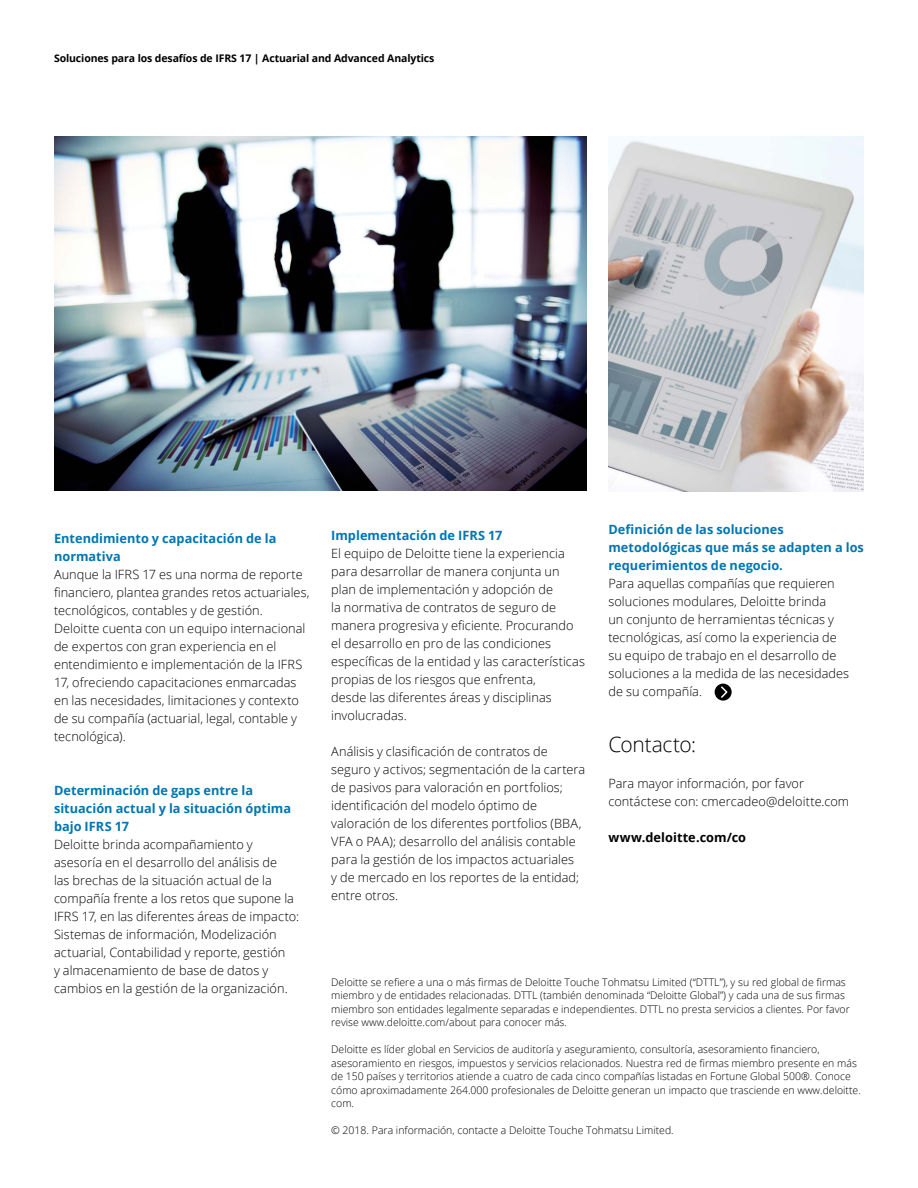
<style>
.page{position:relative;width:918px;height:1188px;background:#fff}
.page>*{position:absolute;margin:0;border:0;box-sizing:border-box;transform-origin:0 0}
.t1{font:300 21px "Open Sans";letter-spacing:-.015em;color:#000}
.t2{font:300 12.75px/18px "Open Sans";letter-spacing:.005em;color:#000}
.t3{font:700 12.75px/18px "Open Sans";color:#0076b3}
.t4{font:700 12.75px "Open Sans";letter-spacing:.005em;color:#000}
.t5{font:300 10.5px/13.5px "Open Sans";color:#000}
.t6{font:700 10.5px "Open Sans";letter-spacing:-.01em;color:#000}
</style>
<div class="page">
<img style="left:608px;top:137px;width:256px;height:355px">
<div style="left:715px;top:684px;width:17px;height:17px;background:#000;border-radius:50%"></div>
<svg style="left:721px;top:685px;width:8px;height:14px"></svg>
<img style="left:54px;top:137px;width:533px;height:354px">
<p class="t6" style="left:54px;top:51px;width:382px">Soluciones para los desafíos de IFRS 17 | Actuarial and Advanced Analytics</p>
<p class="t3" style="left:54px;top:529px;width:224px">Entendimiento y capacitación de la normativa</p>
<p class="t2" style="left:54px;top:565px;width:257px">Aunque la IFRS 17 es una norma de reporte financiero, plantea grandes retos actuariales, tecnológicos, contables y de gestión.<br>Deloitte cuenta con un equipo internacional de expertos con gran experiencia en el entendimiento e implementación de la IFRS 17, ofreciendo capacitaciones enmarcadas en las necesidades, limitaciones y contexto de su compañía (actuarial, legal, contable y tecnológica).</p>
<p class="t3" style="left:54px;top:781px;width:239px">Determinación de gaps entre la situación actual y la situación óptima bajo IFRS 17</p>
<p class="t2" style="left:54px;top:835px;width:247px">Deloitte brinda acompañamiento y asesoría en el desarrollo del análisis de<br>las brechas de la situación actual de la compañía frente a los retos que supone la IFRS 17, en las diferentes áreas de impacto:<br>Sistemas de información, Modelización actuarial, Contabilidad y reporte, gestión<br>y almacenamiento de base de datos y cambios en la gestión de la organización.</p>
<p class="t3" style="left:331px;top:526px;width:173px">Implementación de IFRS 17</p>
<p class="t2" style="left:331px;top:544px;width:255px">El equipo de Deloitte tiene la experiencia para desarrollar de manera conjunta un plan de implementación y adopción de<br>la normativa de contratos de seguro de manera progresiva y eficiente. Procurando el desarrollo en pro de las condiciones específicas de la entidad y las características propias de los riesgos que enfrenta,<br>desde las diferentes áreas y disciplinas involucradas.</p>
<p class="t2" style="left:331px;top:742px;width:256px">Análisis y clasificación de contratos de seguro y activos; segmentación de la cartera de pasivos para valoración en portfolios; identificación del modelo óptimo de valoración de los diferentes portfolios (BBA, VFA o PAA); desarrollo del análisis contable para la gestión de los impactos actuariales<br>y de mercado en los reportes de la entidad; entre otros.</p>
<p class="t3" style="left:608px;top:520px;width:257px">Definición de las soluciones metodológicas que más se adapten a los requerimientos de negocio.</p>
<p class="t2" style="left:608px;top:574px;width:242px">Para aquellas compañías que requieren soluciones modulares, Deloitte brinda<br>un conjunto de herramientas técnicas y tecnológicas, así como la experiencia de su equipo de trabajo en el desarrollo de soluciones a la medida de las necesidades de su compañía.</p>
<h1 class="t1" style="left:608px;top:730px;width:89px">Contacto:</h1>
<p class="t2" style="left:608px;top:774px;width:242px">Para mayor información, por favor contáctese con: cmercadeo@deloitte.com</p>
<p class="t4" style="left:608px;top:829px;width:139px">www.deloitte.com/co</p>
<p class="t5" style="left:331px;top:975px;width:520px">Deloitte se refiere a una o más firmas de Deloitte Touche Tohmatsu Limited (“DTTL”), y su red global de firmas miembro y de entidades relacionadas. DTTL (también denominada “Deloitte Global”) y cada una de sus firmas miembro son entidades legalmente separadas e independientes. DTTL no presta servicios a clientes. Por favor revise www.deloitte.com/about para conocer más.</p>
<p class="t5" style="left:331px;top:1042px;width:531px">Deloitte es líder global en Servicios de auditoría y aseguramiento, consultoría, asesoramiento financiero, asesoramiento en riesgos, impuestos y servicios relacionados. Nuestra red de firmas miembro presente en más de 150 países y territorios atiende a cuatro de cada cinco compañías listadas en Fortune Global 500®. Conoce cómo aproximadamente 264.000 profesionales de Deloitte generan un impacto que trasciende en www.deloitte. com.</p>
<p class="t5" style="left:331px;top:1123px;width:344px">© 2018. Para información, contacte a Deloitte Touche Tohmatsu Limited.</p>
</div>
